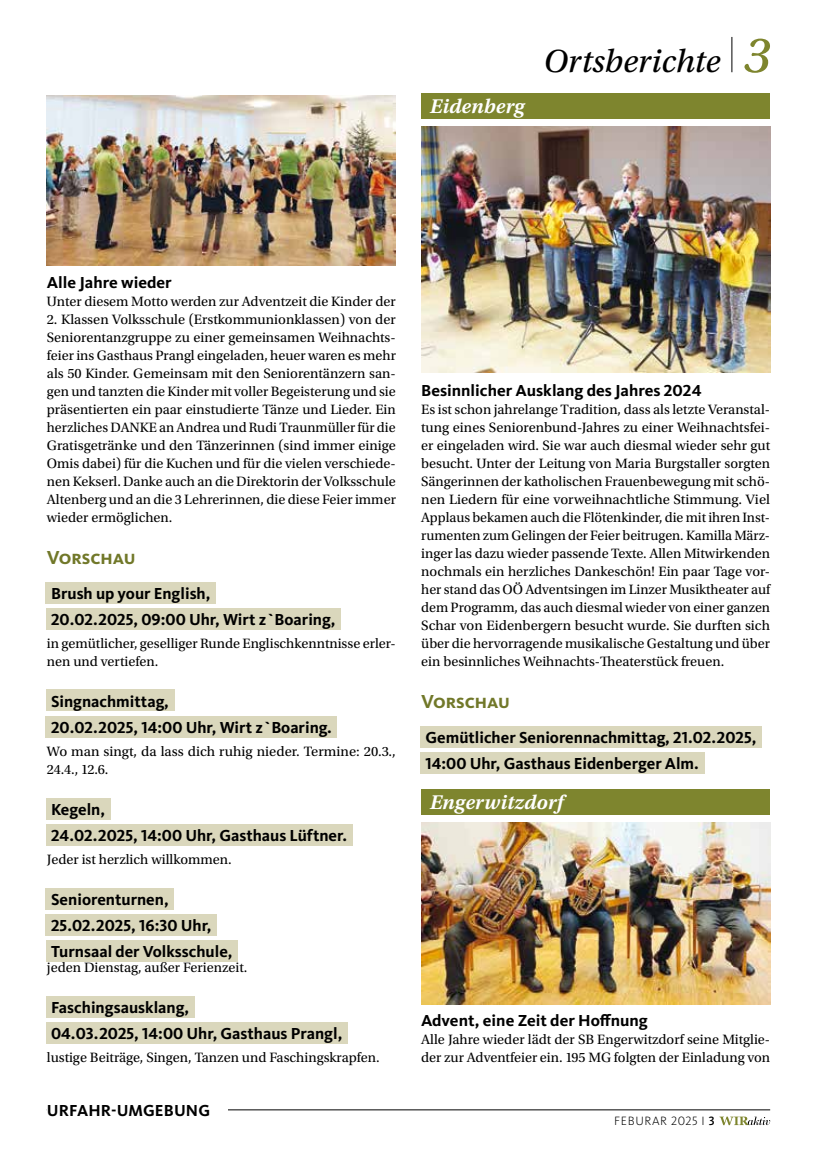
<style>
.page{position:relative;width:817px;height:1157px;background:#fff}
.page>*{position:absolute;margin:0;border:0;box-sizing:border-box;transform-origin:0 0}
.t1{font:33.75px "Utopia Std Capt It";color:#000}
.t2{font:21px "Utopia Std Semibold Capt It";color:#fff}
.t3{font:700 19.5px "Kievit OT";color:#717829}
.t4{font:700 16.5px/26.4px "Kievit OT";color:#000}
.t5{font:14.25px/18px "Utopia Std";color:#000}
.t6{font:300 12.45px "Kievit OT";letter-spacing:.05em;color:#000}
.s1{font-size:52.65px;color:#7e852e}
.s2{font-weight:500}
</style>
<div class="page">
<hr style="left:731px;top:37px;width:1px;height:35px;background:#000">
<svg style="left:719px;top:1116px;width:51px;height:9px"></svg>
<hr style="left:47px;top:1109px;width:723px;height:1px;background:#000">
<div style="left:47px;top:1090px;width:180px;height:32px;background:#fff"></div>
<div style="left:46px;top:581px;width:170px;height:22px;background:#dad7bc"></div>
<div style="left:46px;top:608px;width:295px;height:22px;background:#dad7bc"></div>
<div style="left:46px;top:689px;width:128px;height:22px;background:#dad7bc"></div>
<div style="left:46px;top:716px;width:291px;height:21px;background:#dad7bc"></div>
<div style="left:46px;top:797px;width:64px;height:22px;background:#dad7bc"></div>
<div style="left:46px;top:824px;width:306px;height:21px;background:#dad7bc"></div>
<div style="left:46px;top:887px;width:128px;height:22px;background:#dad7bc"></div>
<div style="left:46px;top:914px;width:171px;height:21px;background:#dad7bc"></div>
<div style="left:46px;top:940px;width:192px;height:22px;background:#dad7bc"></div>
<div style="left:46px;top:995px;width:148px;height:22px;background:#dad7bc"></div>
<div style="left:46px;top:1022px;width:301px;height:21px;background:#dad7bc"></div>
<img style="left:47px;top:95px;width:348px;height:171px">
<div style="left:421px;top:94px;width:349px;height:25px;background:#7e852e"></div>
<div style="left:420px;top:725px;width:341px;height:22px;background:#dad7bc"></div>
<div style="left:420px;top:752px;width:284px;height:22px;background:#dad7bc"></div>
<div style="left:421px;top:789px;width:349px;height:25px;background:#7e852e"></div>
<img style="left:421px;top:126px;width:349px;height:246px">
<img style="left:421px;top:822px;width:349px;height:182px">
<h2 class="t2" style="left:429px;top:94px;width:96px">Eidenberg</h2>
<h1 class="t1" style="left:543px;top:42px;width:228px">Ortsberichte <span class="s1">3</span></h1>
<p class="t4" style="left:47px;top:269px;width:126px">Alle Jahre wieder</p>
<p class="t5" style="left:47px;top:293px;width:350px">Unter diesem Motto werden zur Adventzeit die Kinder der</p>
<p class="t5" style="left:47px;top:311px;width:350px;text-align:justify">2. Klassen Volksschule (Erstkommunionklassen) von der Seniorentanzgruppe zu einer gemeinsamen Weihnachts&shy;feier ins Gasthaus Prangl eingeladen, heuer waren es mehr als 50 Kinder. Gemeinsam mit den Seniorentänzern san&shy;gen und tanzten die Kinder mit voller Begeisterung und sie präsentierten ein paar einstudierte Tänze und Lieder. Ein herzliches DANKE an Andrea und Rudi Traunmüller für die Gratisgetränke und den Tänzerinnen (sind immer einige Omis dabei) für die Kuchen und für die vielen verschiede&shy;nen Kekserl. Danke auch an die Direktorin der Volksschule Altenberg und an die 3 Lehrerinnen, die diese Feier immer wieder ermöglichen.</p>
<h3 class="t3" style="left:47px;top:546px;width:90px">Vorschau</h3>
<p class="t4" style="left:51px;top:580px;width:286px">Brush up your English,<br>20.02.2025, 09:00 Uhr, Wirt z`Boaring,</p>
<p class="t5" style="left:47px;top:635px;width:350px">in gemütlicher, geselliger Runde Englischkenntnisse erler&shy;nen und vertiefen.</p>
<p class="t4" style="left:51px;top:688px;width:282px">Singnachmittag,<br>20.02.2025, 14:00 Uhr, Wirt z`Boaring.</p>
<p class="t5" style="left:47px;top:743px;width:350px">Wo man singt, da lass dich ruhig nieder. Termine: 20.3.,<br>24.4., 12.6.</p>
<p class="t4" style="left:51px;top:796px;width:297px">Kegeln,<br>24.02.2025, 14:00 Uhr, Gasthaus Lüftner.</p>
<p class="t5" style="left:47px;top:851px;width:186px">Jeder ist herzlich willkommen.</p>
<p class="t4" style="left:51px;top:886px;width:183px">Seniorenturnen,<br>25.02.2025, 16:30 Uhr,<br>Turnsaal der Volksschule,</p>
<p class="t5" style="left:47px;top:959px;width:202px">jeden Dienstag, außer Ferienzeit.</p>
<p class="t4" style="left:51px;top:994px;width:293px">Faschingsausklang,<br>04.03.2025, 14:00 Uhr, Gasthaus Prangl,</p>
<p class="t5" style="left:47px;top:1049px;width:334px">lustige Beiträge, Singen, Tanzen und Faschingskrapfen.</p>
<p class="t4" style="left:47px;top:1097px;width:165px">URFAHR-UMGEBUNG</p>
<p class="t4" style="left:421px;top:377px;width:282px">Besinnlicher Ausklang des Jahres 2024</p>
<p class="t5" style="left:421px;top:401px;width:350px;text-align:justify">Es ist schon jahrelange Tradition, dass als letzte Veranstal&shy;tung eines Seniorenbund-Jahres zu einer Weihnachtsfei&shy;er eingeladen wird. Sie war auch diesmal wieder sehr gut besucht. Unter der Leitung von Maria Burgstaller sorgten Sängerinnen der katholischen Frauenbewegung mit schö&shy;nen Liedern für eine vorweihnachtliche Stimmung. Viel Applaus bekamen auch die Flötenkinder, die mit ihren Inst&shy;rumenten zum Gelingen der Feier beitrugen. Kamilla März&shy;inger las dazu wieder passende Texte. Allen Mitwirkenden nochmals ein herzliches Dankeschön! Ein paar Tage vor&shy;her stand das OÖ Adventsingen im Linzer Musiktheater auf dem Programm, das auch diesmal wieder von einer ganzen Schar von Eidenbergern besucht wurde. Sie durften sich über die hervorragende musikalische Gestaltung und über ein besinnliches Weihnachts-Theaterstück freuen.</p>
<h3 class="t3" style="left:421px;top:690px;width:90px">Vorschau</h3>
<p class="t4" style="left:425px;top:724px;width:332px">Gemütlicher Seniorennachmittag, 21.02.2025,<br>14:00 Uhr, Gasthaus Eidenberger Alm.</p>
<h2 class="t2" style="left:429px;top:790px;width:135px">Engerwitzdorf</h2>
<p class="t4" style="left:421px;top:1007px;width:228px">Advent, eine Zeit der Hoffnung</p>
<p class="t5" style="left:421px;top:1031px;width:350px">Alle Jahre wieder lädt der SB Engerwitzdorf seine Mitglie&shy;der zur Adventfeier ein. 195 MG folgten der Einladung von</p>
<p class="t6" style="left:614px;top:1114px;width:102px">FEBURAR 2025 I <span class="s2">3</span></p>
</div>
